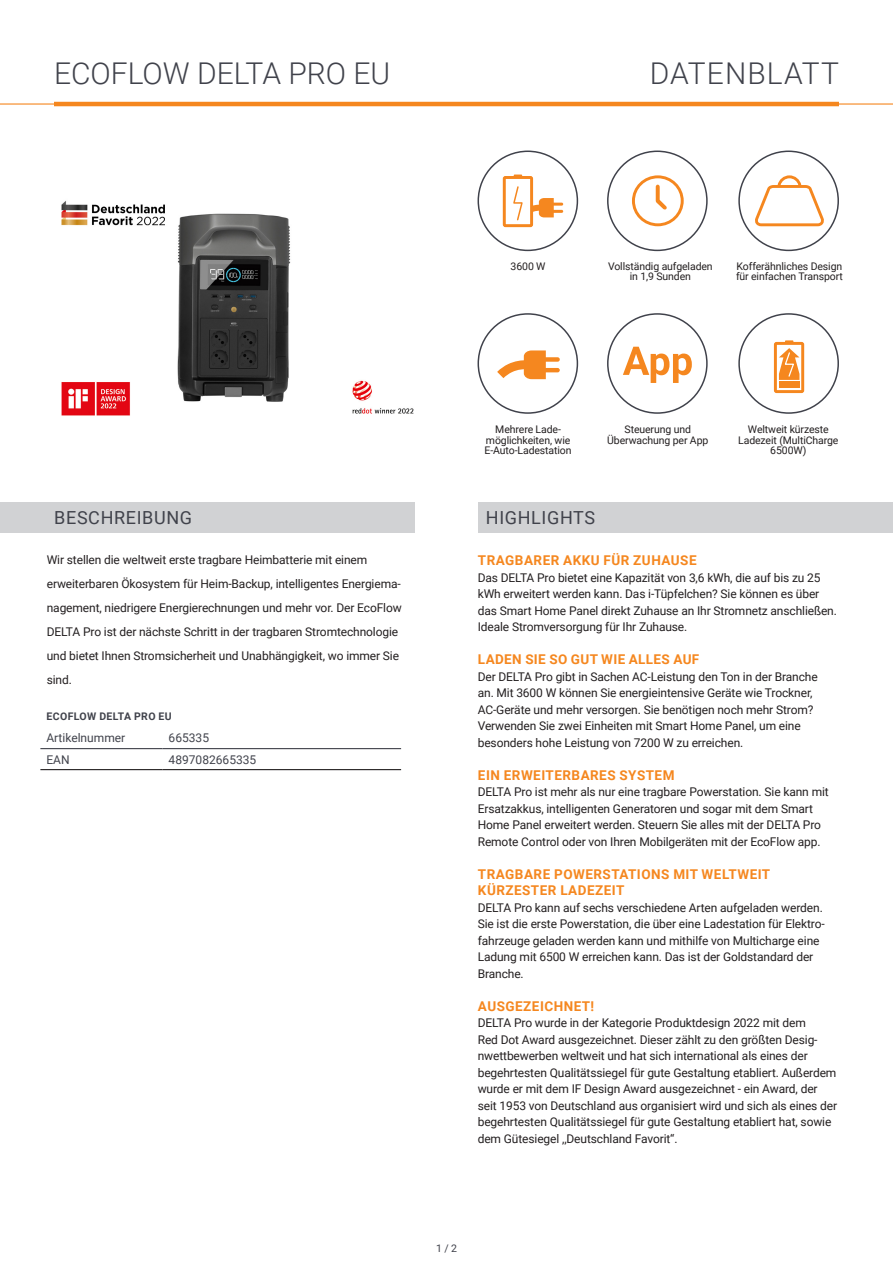
<style>
.page{position:relative;width:893px;height:1263px;background:#fff}
.page>*{position:absolute;margin:0;border:0;box-sizing:border-box;transform-origin:0 0}
.t1{font:300 30px "Roboto";color:#40424b}
.t2{font:300 30px "Roboto";letter-spacing:.035em;color:#40424b}
.t3{font:18px "Roboto";letter-spacing:.035em;color:#40424b}
.t4{font:700 13.5px/16.5px "Roboto";letter-spacing:.035em;color:#f5871f}
.t5{font:12px/16.5px "Roboto";letter-spacing:-.01em;color:#231f20}
.Zelle{font:12px "Roboto";color:#40424b}
.dunkelgrau{font:12px "Roboto";color:#40424b}
.t6{font:10.5px/10.5px "Roboto";letter-spacing:-.01em;color:#231f20;text-align:center}
.dunkelgrau-2{font:700 10.5px "Roboto";letter-spacing:.035em;color:#40424b}
.t7{font:10.5px "Roboto";color:#40424b}
</style>
<div class="page">
<hr style="left:0;top:103px;width:893px;height:2px;background:#f5871f">
<hr style="left:54px;top:102px;width:785px;height:4px;background:#f5871f">
<div style="left:478px;top:502px;width:415px;height:30px;background:#d1d2d4"></div>
<div style="left:0;top:502px;width:415px;height:30px;background:#d1d2d4"></div>
<div style="left:477px;top:151px;width:101px;height:100px;border:2px solid #40424b;border-radius:50%"></div>
<div style="left:607px;top:151px;width:101px;height:100px;border:2px solid #40424b;border-radius:50%"></div>
<svg style="left:632px;top:175px;width:52px;height:51px"></svg>
<div style="left:738px;top:151px;width:101px;height:100px;border:2px solid #40424b;border-radius:50%"></div>
<svg style="left:513px;top:185px;width:50px;height:36px"></svg>
<div style="left:503px;top:176px;width:30px;height:51px;border:3px solid #f5871f"></div>
<svg style="left:514px;top:175px;width:8px;height:2px"></svg>
<svg style="left:755px;top:175px;width:69px;height:51px"></svg>
<div style="left:477px;top:313px;width:101px;height:101px;border:2px solid #40424b;border-radius:50%"></div>
<div style="left:607px;top:313px;width:101px;height:101px;border:2px solid #40424b;border-radius:50%"></div>
<div style="left:738px;top:313px;width:101px;height:101px;border:2px solid #40424b;border-radius:50%"></div>
<div style="left:774px;top:342px;width:30px;height:51px;border:3px solid #f5871f"></div>
<div style="left:779px;top:382px;width:20px;height:6px;background:#f5871f"></div>
<svg style="left:779px;top:340px;width:20px;height:40px"></svg>
<div style="left:540px;top:357px;width:20px;height:5px;background:#f5871f;border-radius:2px"></div>
<hr style="left:540px;top:368px;width:20px;height:4px;background:#f5871f;border-radius:2px">
<svg style="left:497px;top:350px;width:49px;height:29px"></svg>
<svg style="left:623px;top:347px;width:69px;height:36px"></svg>
<hr style="left:40px;top:748px;width:123px;height:1px;background:#40424b">
<hr style="left:163px;top:748px;width:238px;height:1px;background:#40424b">
<hr style="left:40px;top:769px;width:123px;height:1px;background:#231f20">
<hr style="left:163px;top:769px;width:238px;height:1px;background:#231f20">
<img style="left:61px;top:201px;width:353px;height:215px">
<h1 class="t1" style="left:54px;top:53px;width:338px">ECOFLOW DELTA PRO EU</h1>
<h1 class="t2" style="left:650px;top:53px;width:191px">DATENBLATT</h1>
<p class="t6" style="left:511px;top:261px;width:36px">3600 W</p>
<p class="t6" style="left:608px;top:260px;width:106px">Vollständig aufgeladen in 1,9 Sunden</p>
<p class="t6" style="left:736px;top:260px;width:108px;text-align:left">Kofferähnliches Design für einfachen Transport</p>
<p class="t6" style="left:485px;top:424px;width:89px">Mehrere Lade&shy;möglichkeiten, wie<br>E-Auto-Ladestation</p>
<p class="t6" style="left:607px;top:424px;width:103px">Steuerung und<br>Überwachung per App</p>
<p class="t6" style="left:738px;top:424px;width:102px">Weltweit kürzeste<br>Ladezeit (MultiCharge<br>6500W)</p>
<p class="t3" style="left:54px;top:505px;width:139px">BESCHREIBUNG</p>
<p class="t3" style="left:486px;top:505px;width:111px">HIGHLIGHTS</p>
<p class="t5" style="left:47px;top:547px;width:356px;line-height:24px">Wir stellen die weltweit erste tragbare Heimbatterie mit einem erweiterbaren Ökosystem für Heim-Backup, intelligentes Energiema&shy;nagement, niedrigere Energierechnungen und mehr vor. Der EcoFlow DELTA Pro ist der nächste Schritt in der tragbaren Stromtechnologie und bietet Ihnen Stromsicherheit und Unabhängigkeit, wo immer Sie sind.</p>
<p class="t4" style="left:478px;top:552px;width:220px">TRAGBARER AKKU FÜR ZUHAUSE</p>
<p class="t5" style="left:478px;top:569px;width:361px">Das DELTA Pro bietet eine Kapazität von 3,6 kWh, die auf bis zu 25 kWh erweitert werden kann. Das i-Tüpfelchen? Sie können es über das Smart Home Panel direkt Zuhause an Ihr Stromnetz anschließen.<br>Ideale Stromversorgung für Ihr Zuhause.</p>
<p class="t4" style="left:478px;top:651px;width:223px">LADEN SIE SO GUT WIE ALLES AUF</p>
<p class="t5" style="left:478px;top:668px;width:342px">Der DELTA Pro gibt in Sachen AC-Leistung den Ton in der Branche an. Mit 3600 W können Sie energieintensive Geräte wie Trockner, AC-Geräte und mehr versorgen. Sie benötigen noch mehr Strom?<br>Verwenden Sie zwei Einheiten mit Smart Home Panel, um eine besonders hohe Leistung von 7200 W zu erreichen.</p>
<p class="t4" style="left:478px;top:766px;width:198px">EIN ERWEITERBARES SYSTEM</p>
<p class="t5" style="left:478px;top:783px;width:352px">DELTA Pro ist mehr als nur eine tragbare Powerstation. Sie kann mit Ersatzakkus, intelligenten Generatoren und sogar mit dem Smart Home Panel erweitert werden. Steuern Sie alles mit der DELTA Pro Remote Control oder von Ihren Mobilgeräten mit der EcoFlow app.</p>
<p class="t4" style="left:478px;top:865px;width:294px">TRAGBARE POWERSTATIONS MIT WELTWEIT<br>KÜRZESTER LADEZEIT</p>
<p class="t5" style="left:478px;top:899px;width:348px">DELTA Pro kann auf sechs verschiedene Arten aufgeladen werden.<br>Sie ist die erste Powerstation, die über eine Ladestation für Elektro&shy;fahrzeuge geladen werden kann und mithilfe von Multicharge eine Ladung mit 6500 W erreichen kann. Das ist der Goldstandard der Branche.</p>
<p class="t4" style="left:478px;top:997px;width:118px">AUSGEZEICHNET!</p>
<p class="t5" style="left:478px;top:1014px;width:361px">DELTA Pro wurde in der Kategorie Produktdesign 2022 mit dem<br>Red Dot Award ausgezeichnet. Dieser zählt zu den größten Desig&shy;nwettbewerben weltweit und hat sich international als eines der begehrtesten Qualitätssiegel für gute Gestaltung etabliert. Außerdem wurde er mit dem IF Design Award ausgezeichnet - ein Award, der seit 1953 von Deutschland aus organisiert wird und sich als eines der begehrtesten Qualitätssiegel für gute Gestaltung etabliert hat, sowie dem Gütesiegel ,,Deutschland Favorit“.</p>
<p class="dunkelgrau-2" style="left:47px;top:709px;width:127px">ECOFLOW DELTA PRO EU</p>
<p class="dunkelgrau" style="left:46px;top:730px;width:80px">Artikelnummer</p>
<p class="Zelle" style="left:169px;top:730px;width:42px">665335</p>
<p class="Zelle" style="left:46px;top:751px;width:25px">EAN</p>
<p class="Zelle" style="left:169px;top:751px;width:89px">4897082665335</p>
<p class="t7" style="left:436px;top:1241px;width:22px">1 / 2</p>
</div>
